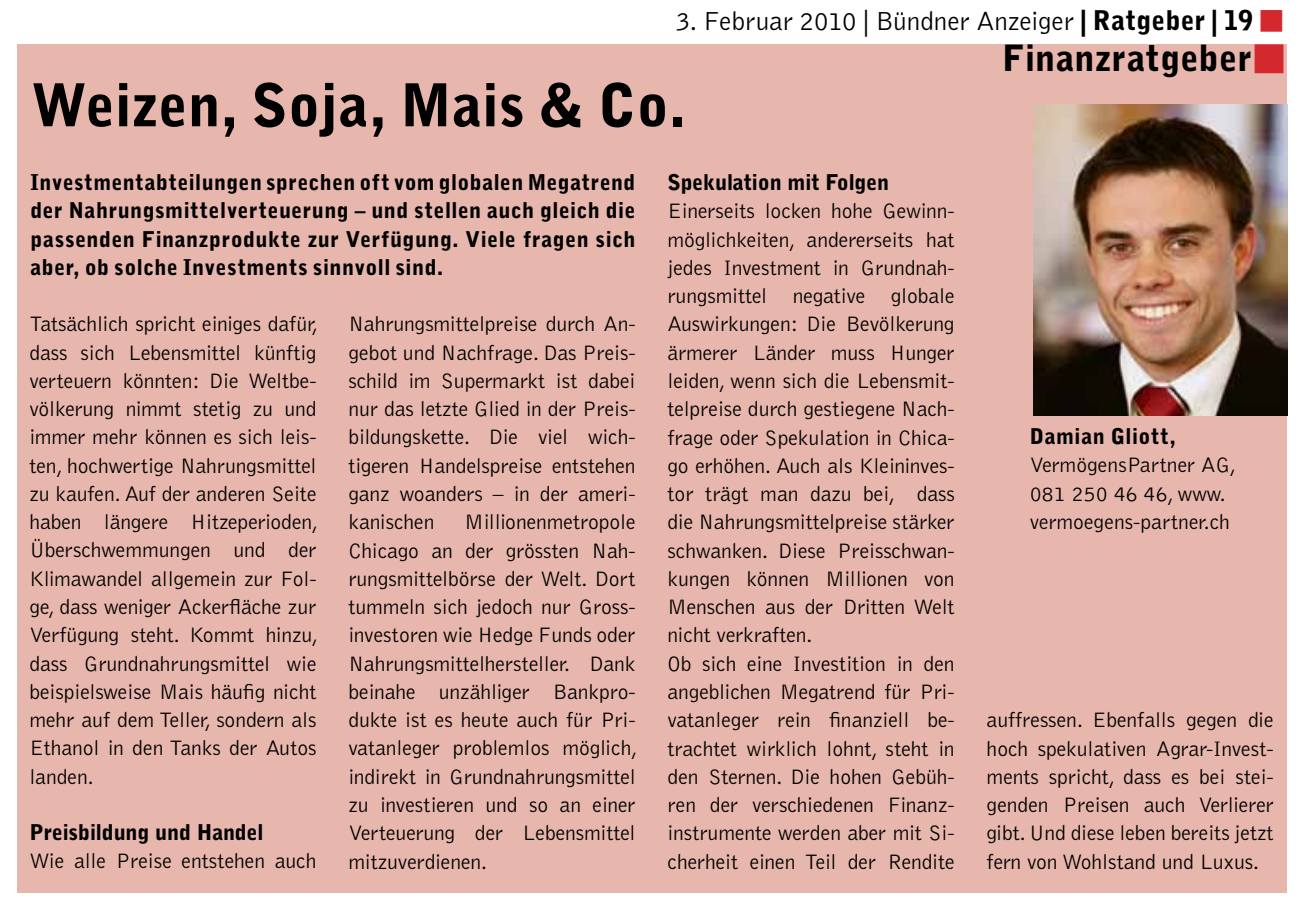
<style>
.page{position:relative;width:1302px;height:919px;background:#fff}
.page>*{position:absolute;margin:0;border:0;box-sizing:border-box;transform-origin:0 0}
.t1{font:900 58.5px "Bell Gothic Std";letter-spacing:.005em;color:#000}
.t2{font:900 36px "Bell Gothic Std";letter-spacing:.015em;color:#000}
.t3{font:300 27px "Bell Gothic Std";letter-spacing:-.005em;color:#000}
.t4{font:300 21.6px/28.3px "Bell Gothic Std";letter-spacing:-.005em;color:#000;text-align:justify}
.t5{font:900 21.6px/28.3px "Bell Gothic Std";letter-spacing:.015em;color:#000;text-align:justify}
.t6{font:900 21.6px "Bell Gothic Std";letter-spacing:-.005em;color:#000}
.s1{font-weight:900}
.s2{font-family:"Universal Std Newswith Comm Pi";font-weight:400;color:#d3282e}
</style>
<div class="page">
<div style="left:17px;top:44px;width:1269px;height:848px;background:#e7b6ac"></div>
<img style="left:1033px;top:105px;width:253px;height:311px">
<p class="t3" style="left:675px;top:7px;width:609px">3. Februar 2010 | Bündner Anzeiger <span class="s1">| Ratgeber | 19</span> <span class="s2">■</span></p>
<h1 class="t1" style="left:31px;top:71px;width:655px">Weizen, Soja, Mais &amp; Co.</h1>
<p class="t5" style="left:30px;top:168px;width:606px">Investmentabteilungen sprechen oft vom globalen Megatrend der Nahrungsmittelverteuerung – und stellen auch gleich die passenden Finanzprodukte zur Verfügung. Viele fragen sich aber, ob solche Investments sinnvoll sind.</p>
<p class="t6" style="left:667px;top:170px;width:223px">Spekulation mit Folgen</p>
<p class="t4" style="left:667px;top:197px;width:289px;text-align:left">Einerseits locken hohe Gewinn&shy;möglichkeiten, andererseits hat jedes Investment in Grundnah&shy;rungsmittel negative globale<br>Auswirkungen: Die Bevölkerung ärmerer Länder muss Hunger leiden, wenn sich die Lebensmit&shy;telpreise durch gestiegene Nach&shy;frage oder Spekulation in Chica&shy;go erhöhen. Auch als Kleininves&shy;tor trägt man dazu bei, dass die Nahrungsmittelpreise stärker schwanken. Diese Preisschwan&shy;kungen können Millionen von<br>Menschen aus der Dritten Welt nicht verkraften.<br>Ob sich eine Investition in den angeblichen Megatrend für Pri&shy;vatanleger rein finanziell be&shy;trachtet wirklich lohnt, steht in den Sternen. Die hohen Gebüh&shy;ren der verschiedenen Finanz&shy;instrumente werden aber mit Si&shy;cherheit einen Teil der Rendite</p>
<p class="t4" style="left:29px;top:310px;width:290px">Tatsächlich spricht einiges dafür, dass sich Lebensmittel künftig verteuern könnten: Die Weltbe&shy;völkerung nimmt stetig zu und immer mehr können es sich leis&shy;ten, hochwertige Nahrungsmittel zu kaufen. Auf der anderen Seite haben längere Hitzeperioden, Überschwemmungen und der Klimawandel allgemein zur Fol&shy;ge, dass weniger Ackerfläche zur Verfügung steht. Kommt hinzu, dass Grundnahrungsmittel wie beispielsweise Mais häufig nicht mehr auf dem Teller, sondern als Ethanol in den Tanks der Autos landen.</p>
<p class="t4" style="left:348px;top:310px;width:289px">Nahrungsmittelpreise durch An&shy;gebot und Nachfrage. Das Preis&shy;schild im Supermarkt ist dabei nur das letzte Glied in der Preis&shy;bildungskette. Die viel wich&shy;tigeren Handelspreise entstehen ganz woanders – in der ameri&shy;kanischen</p>
<p class="t4" style="left:348px;top:508px;width:290px;text-indent:116px">Millionenmetropole Chicago an der grössten Nah&shy;rungsmittelbörse der Welt. Dort tummeln sich jedoch nur Gross&shy;investoren wie Hedge Funds oder Nahrungsmittelhersteller. Dank beinahe unzähliger Bankpro&shy;dukte ist es heute auch für Pri&shy;vatanleger problemlos möglich, indirekt in Grundnahrungsmittel zu investieren und so an einer Verteuerung der Lebensmittel mitzuverdienen.</p>
<p class="t6" style="left:29px;top:819px;width:236px">Preisbildung und Handel</p>
<p class="t4" style="left:29px;top:847px;width:289px">Wie alle Preise entstehen auch</p>
<h2 class="t2" style="left:1002px;top:37px;width:284px">Finanzratgeber<span class="s2">■</span></h2>
<p class="t5" style="left:1029px;top:422px;width:148px">Damian Gliott,</p>
<p class="t4" style="left:1029px;top:451px;width:208px;text-align:left">VermögensPartner AG,<br>081 250 46 46, www. vermoegens-partner.ch</p>
<p class="t4" style="left:986px;top:706px;width:289px">auffressen. Ebenfalls gegen die hoch spekulativen Agrar-Invest&shy;ments spricht, dass es bei stei&shy;genden Preisen auch Verlierer gibt. Und diese leben bereits jetzt fern von Wohlstand und Luxus.</p>
</div>
